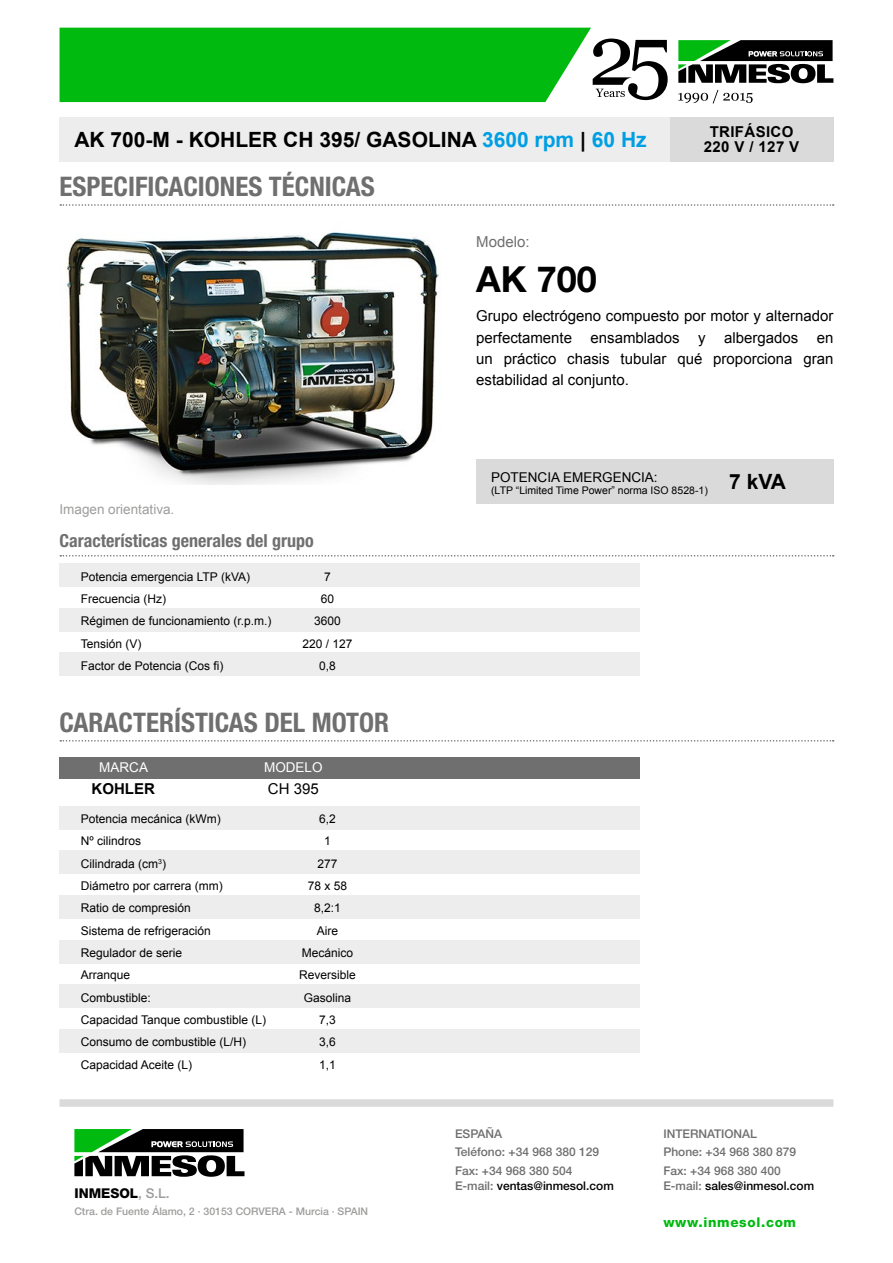
<style>
.page{position:relative;width:893px;height:1263px;background:#fff}
.page>*{position:absolute;margin:0;border:0;box-sizing:border-box;transform-origin:0 0}
.t1{font:700 36px "Helvetica Neue LT Std";color:#000}
.t2{font:700 condensed 27px "Helvetica Neue LT Std";color:#706f6f}
.t3{font:700 21px "Arial";color:#000}
.t4{font:700 condensed 18px "Helvetica Neue LT Std";color:#706f6f}
.t5{font:15px/21.3px "Arial";color:#000;text-align:justify}
.t6{font:700 15px/15px "Arial";letter-spacing:.025em;color:#000;text-align:center}
.t7{font:15px "Arial";color:#706f6f}
.t8{font:13.5px "Arial";color:#000}
.t9{font:13.5px "Arial";color:#9d9d9c}
.t10{font:800 13.5px "Helvetica Neue LT Std";letter-spacing:.05em;color:#01ba10}
.t11{font:800 13.5px "Helvetica Neue LT Std";color:#000}
.t12{font:13.5px "Arial";color:#fff}
.t13{font:12px "Arial";color:#000}
.t14{font:500 12px/18.6px "Helvetica Neue LT Std";color:#706f6f}
.t15{font:500 12px "Helvetica Neue LT Std";color:#000}
.t16{font:500 10.5px "Helvetica Neue LT Std";color:#9d9d9c}
.t17{font:10.5px "Arial";color:#000}
.s1{color:#009fe3}
.s2{font-weight:500;color:#9d9d9c}
.s3{color:#706f6f}
</style>
<div class="page">
<div style="left:60px;top:1099px;width:773px;height:8px;background:#dadada"></div>
<svg style="left:74px;top:1129px;width:170px;height:48px"></svg>
<svg style="left:678px;top:90px;width:75px;height:13px"></svg>
<svg style="left:678px;top:40px;width:155px;height:43px"></svg>
<svg style="left:60px;top:28px;width:608px;height:74px;background:#20bb2c"></svg>
<img style="left:66px;top:232px;width:373px;height:253px">
<svg style="left:60px;top:204px;width:774px;height:2px"></svg>
<svg style="left:60px;top:555px;width:774px;height:1px"></svg>
<div style="left:60px;top:563px;width:580px;height:24px;background:#ededed"></div>
<div style="left:60px;top:608px;width:580px;height:23px;background:#ededed"></div>
<div style="left:60px;top:653px;width:580px;height:23px;background:#ededed"></div>
<div style="left:60px;top:806px;width:580px;height:23px;background:#ededed"></div>
<div style="left:60px;top:850px;width:580px;height:24px;background:#ededed"></div>
<div style="left:60px;top:895px;width:580px;height:23px;background:#ededed"></div>
<div style="left:60px;top:940px;width:580px;height:23px;background:#ededed"></div>
<div style="left:60px;top:984px;width:580px;height:24px;background:#ededed"></div>
<div style="left:60px;top:1029px;width:580px;height:23px;background:#ededed"></div>
<svg style="left:60px;top:740px;width:774px;height:1px"></svg>
<div style="left:60px;top:757px;width:580px;height:21px;background:#706f6f"></div>
<div style="left:227px;top:1131px;width:13px;height:6px;background:#000"></div>
<div style="left:476px;top:459px;width:357px;height:45px;background:#dadada"></div>
<div style="left:60px;top:117px;width:610px;height:45px;background:#ededed"></div>
<div style="left:670px;top:117px;width:163px;height:45px;background:#dadada"></div>
<h3 class="t3" style="left:74px;top:126px;width:574px">AK 700-M - KOHLER CH 395/ GASOLINA <span class="s1">3600 rpm</span> | <span class="s1">60 Hz</span></h3>
<p class="t6" style="left:704px;top:125px;width:97px">TRIFÁSICO<br>220 V / 127 V</p>
<h2 class="t2" style="left:60px;top:170px;width:317px">ESPECIFICACIONES TÉCNICAS</h2>
<p class="t9" style="left:60px;top:500px;width:116px">Imagen orientativa.</p>
<h3 class="t4" style="left:60px;top:529px;width:256px">Características generales del grupo</h3>
<p class="t13" style="left:81px;top:569px;width:171px">Potencia emergencia LTP (kVA)</p>
<p class="t13" style="left:324px;top:569px;width:8px">7</p>
<p class="t13" style="left:81px;top:591px;width:87px">Frecuencia (Hz)</p>
<p class="t13" style="left:321px;top:591px;width:15px">60</p>
<p class="t13" style="left:81px;top:613px;width:192px">Régimen de funcionamiento (r.p.m.)</p>
<p class="t13" style="left:314px;top:613px;width:28px">3600</p>
<p class="t13" style="left:81px;top:636px;width:62px">Tensión (V)</p>
<p class="t13" style="left:302px;top:636px;width:52px">220 / 127</p>
<p class="t13" style="left:81px;top:658px;width:144px">Factor de Potencia (Cos fi)</p>
<p class="t13" style="left:319px;top:658px;width:18px">0,8</p>
<h2 class="t2" style="left:60px;top:706px;width:331px">CARACTERÍSTICAS DEL MOTOR</h2>
<p class="t12" style="left:99px;top:759px;width:50px">MARCA</p>
<p class="t12" style="left:264px;top:759px;width:60px">MODELO</p>
<p class="t6" style="left:92px;top:782px;width:65px">KOHLER</p>
<p class="t5" style="left:268px;top:778px;width:52px">CH 395</p>
<p class="t13" style="left:81px;top:811px;width:142px">Potencia mecánica (kWm)</p>
<p class="t13" style="left:319px;top:811px;width:18px">6,2</p>
<p class="t13" style="left:81px;top:833px;width:62px">Nº cilindros</p>
<p class="t13" style="left:324px;top:833px;width:8px">1</p>
<p class="t13" style="left:81px;top:856px;width:87px">Cilindrada (cm<sup>3</sup>)</p>
<p class="t13" style="left:317px;top:856px;width:22px">277</p>
<p class="t13" style="left:81px;top:878px;width:144px">Diámetro por carrera (mm)</p>
<p class="t13" style="left:308px;top:878px;width:41px">78 x 58</p>
<p class="t13" style="left:81px;top:900px;width:112px">Ratio de compresión</p>
<p class="t13" style="left:314px;top:900px;width:28px">8,2:1</p>
<p class="t13" style="left:81px;top:923px;width:132px">Sistema de refrigeración</p>
<p class="t13" style="left:317px;top:923px;width:23px">Aire</p>
<p class="t13" style="left:81px;top:945px;width:103px">Regulador de serie</p>
<p class="t13" style="left:302px;top:945px;width:53px">Mecánico</p>
<p class="t13" style="left:81px;top:967px;width:51px">Arranque</p>
<p class="t13" style="left:299px;top:967px;width:58px">Reversible</p>
<p class="t13" style="left:81px;top:989px;width:72px">Combustible:</p>
<p class="t13" style="left:304px;top:989px;width:49px">Gasolina</p>
<p class="t13" style="left:81px;top:1012px;width:187px">Capacidad Tanque combustible (L)</p>
<p class="t13" style="left:319px;top:1012px;width:18px">7,3</p>
<p class="t13" style="left:81px;top:1034px;width:167px">Consumo de combustible (L/H)</p>
<p class="t13" style="left:319px;top:1034px;width:18px">3,6</p>
<p class="t13" style="left:81px;top:1056px;width:113px">Capacidad Aceite (L)</p>
<p class="t13" style="left:319px;top:1056px;width:18px">1,1</p>
<p class="t11" style="left:74px;top:1185px;width:97px">INMESOL<span class="s2">, S.L.</span></p>
<p class="t16" style="left:74px;top:1205px;width:295px">Ctra. de Fuente Álamo, 2 · 30153 CORVERA - Murcia · SPAIN</p>
<p class="t7" style="left:476px;top:232px;width:55px">Modelo:</p>
<h1 class="t1" style="left:476px;top:257px;width:122px">AK 700</h1>
<p class="t5" style="left:476px;top:306px;width:359px">Grupo electrógeno compuesto por motor y alternador perfectamente ensamblados y albergados en un práctico chasis tubular qué proporciona gran estabilidad al conjunto.</p>
<p class="t8" style="left:491px;top:468px;width:168px">POTENCIA EMERGENCIA:</p>
<p class="t17" style="left:491px;top:484px;width:296px">(LTP “Limited Time Power” norma ISO 8528-1) <sup>7</sup> <sup>kVA</sup></p>
<p class="t14" style="left:455px;top:1124px;width:146px">ESPAÑA<br>Teléfono: +34 968 380 129<br>Fax: +34 968 380 504</p>
<p class="t15" style="left:455px;top:1178px;width:160px"><span class="s3">E-mail:</span> ventas@inmesol.com</p>
<p class="t14" style="left:663px;top:1124px;width:134px">INTERNATIONAL<br>Phone: +34 968 380 879<br>Fax: +34 968 380 400</p>
<p class="t15" style="left:663px;top:1178px;width:152px"><span class="s3">E-mail:</span> sales@inmesol.com</p>
<p class="t10" style="left:663px;top:1214px;width:134px">www.inmesol.com</p>
</div>
